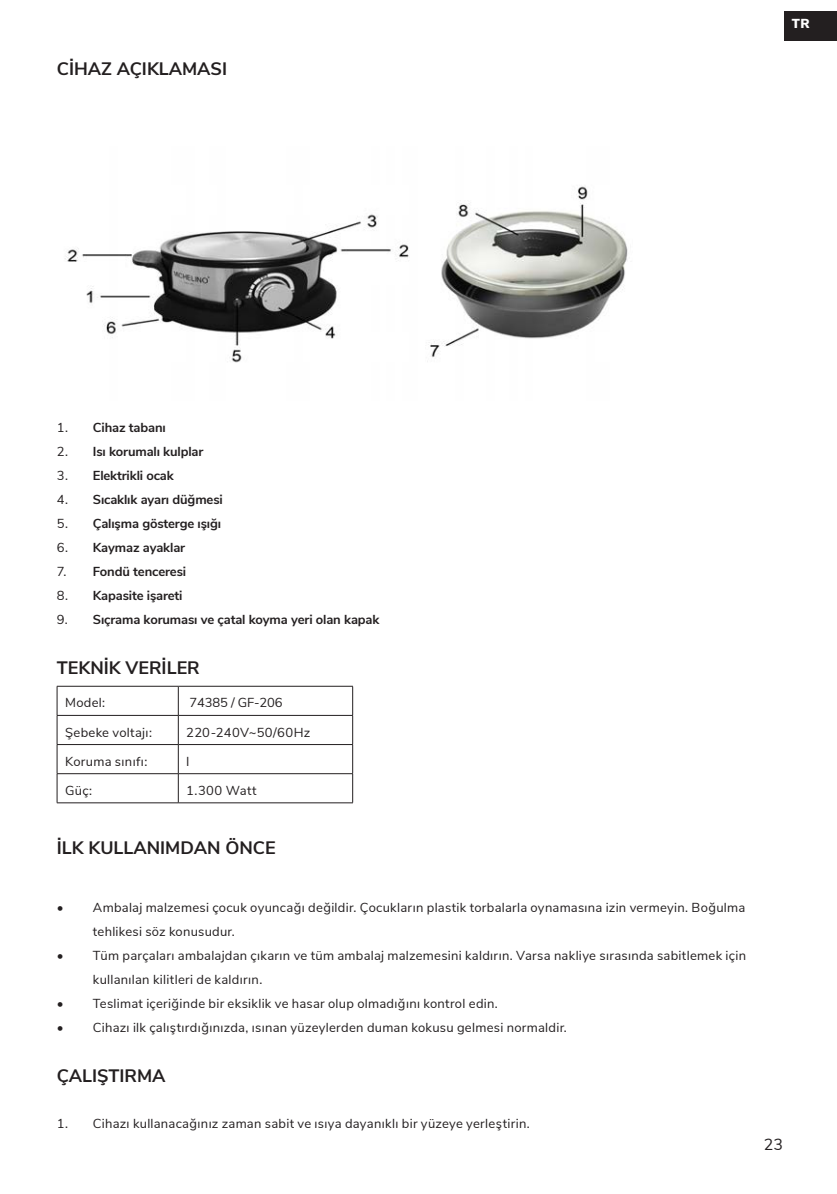
<style>
.page{position:relative;width:837px;height:1194px;background:#fff}
.page>*{position:absolute;margin:0;border:0;box-sizing:border-box;transform-origin:0 0}
.t1{font:700 18px "Nunito Sans";color:#231f20}
.t2{font:16px "Nunito Sans";color:#231f20}
.t3{font:13px/24px "Nunito Sans";letter-spacing:.02em;color:#231f20}
.t4{font:700 13px "Nunito Sans";letter-spacing:-.01em;color:#231f20}
.t5{font:13px "Nunito Sans";letter-spacing:-.01em;color:#231f20}
.t6{font:900 13px "Nunito Sans";color:#fff}
.s1{font-weight:400}
</style>
<div class="page">
<div style="left:784px;top:11px;width:53px;height:29px;background:#231f20"></div>
<img style="left:65px;top:186px;width:563px;height:177px">
<hr style="left:57px;top:686px;width:121px;height:1px;background:#231f20">
<hr style="left:178px;top:686px;width:175px;height:1px;background:#231f20">
<hr style="left:57px;top:715px;width:121px;height:1px;background:#231f20">
<hr style="left:178px;top:715px;width:175px;height:1px;background:#231f20">
<hr style="left:57px;top:744px;width:121px;height:1px;background:#231f20">
<hr style="left:178px;top:744px;width:175px;height:1px;background:#231f20">
<hr style="left:57px;top:773px;width:121px;height:1px;background:#231f20">
<svg style="left:57px;top:686px;width:1px;height:116px"></svg>
<hr style="left:178px;top:773px;width:175px;height:1px;background:#231f20">
<svg style="left:178px;top:686px;width:1px;height:116px"></svg>
<svg style="left:352px;top:686px;width:1px;height:116px"></svg>
<hr style="left:57px;top:802px;width:121px;height:1px;background:#231f20">
<hr style="left:178px;top:802px;width:175px;height:1px;background:#231f20">
<h1 class="t1" style="left:57px;top:56px;width:172px">CİHAZ AÇIKLAMASI</h1>
<p class="t6" style="left:792px;top:14px;width:19px">TR</p>
<p class="t4" style="left:57px;top:418px;width:111px"><span class="s1">1.</span> Cihaz tabanı</p>
<p class="t4" style="left:57px;top:442px;width:148px"><span class="s1">2.</span> Isı korumalı kulplar</p>
<p class="t4" style="left:57px;top:466px;width:118px"><span class="s1">3.</span> Elektrikli ocak</p>
<p class="t4" style="left:57px;top:490px;width:167px"><span class="s1">4.</span> Sıcaklık ayarı düğmesi</p>
<p class="t4" style="left:57px;top:514px;width:166px"><span class="s1">5.</span> Çalışma gösterge ışığı</p>
<p class="t4" style="left:57px;top:538px;width:130px"><span class="s1">6.</span> Kaymaz ayaklar</p>
<p class="t4" style="left:57px;top:562px;width:131px"><span class="s1">7.</span> Fondü tenceresi</p>
<p class="t4" style="left:57px;top:586px;width:127px"><span class="s1">8.</span> Kapasite işareti</p>
<p class="t4" style="left:57px;top:610px;width:324px"><span class="s1">9.</span> Sıçrama koruması ve çatal koyma yeri olan kapak</p>
<h1 class="t1" style="left:57px;top:655px;width:144px">TEKNİK VERİLER</h1>
<p class="t3" style="left:65px;top:690px;width:42px">Model:</p>
<p class="t5" style="left:189px;top:693px;width:95px">74385 / GF-206</p>
<p class="t3" style="left:65px;top:719px;width:88px">Şebeke voltajı:</p>
<p class="t3" style="left:186px;top:719px;width:125px">220-240V~50/60Hz</p>
<p class="t3" style="left:65px;top:748px;width:84px">Koruma sınıfı:</p>
<p class="t3" style="left:186px;top:748px;width:5px">I</p>
<p class="t3" style="left:65px;top:777px;width:28px">Güç:</p>
<p class="t3" style="left:186px;top:777px;width:72px">1.300 Watt</p>
<h1 class="t1" style="left:57px;top:835px;width:220px">İLK KULLANIMDAN ÖNCE</h1>
<p class="t3" style="left:93px;top:895px;width:654px;text-indent:-36px">• Ambalaj malzemesi çocuk oyuncağı değildir. Çocukların plastik torbalarla oynamasına izin vermeyin. Boğulma tehlikesi söz konusudur.</p>
<p class="t3" style="left:93px;top:943px;width:654px;text-indent:-36px">• Tüm parçaları ambalajdan çıkarın ve tüm ambalaj malzemesini kaldırın. Varsa nakliye sırasında sabitlemek için kullanılan kilitleri de kaldırın.</p>
<p class="t3" style="left:57px;top:991px;width:442px">• Teslimat içeriğinde bir eksiklik ve hasar olup olmadığını kontrol edin.</p>
<p class="t3" style="left:57px;top:1015px;width:511px">• Cihazı ilk çalıştırdığınızda, ısınan yüzeylerden duman kokusu gelmesi normaldir.</p>
<h1 class="t1" style="left:57px;top:1063px;width:110px">ÇALIŞTIRMA</h1>
<p class="t3" style="left:57px;top:1111px;width:474px">1. Cihazı kullanacağınız zaman sabit ve ısıya dayanıklı bir yüzeye yerleştirin.</p>
<p class="t2" style="left:764px;top:1132px;width:21px">23</p>
</div>
